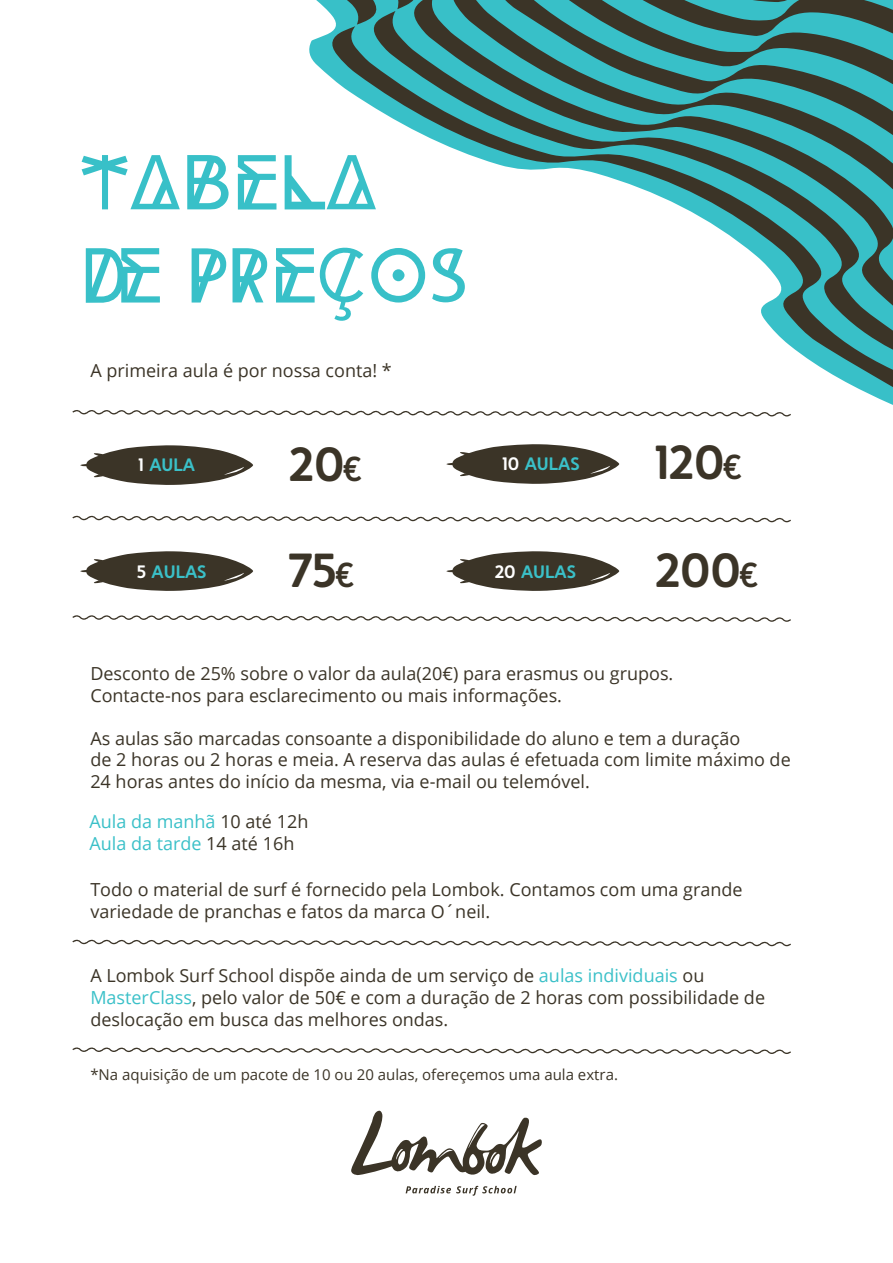
<style>
.page{position:relative;width:893px;height:1263px;background:#fff}
.page>*{position:absolute;margin:0;border:0;box-sizing:border-box;transform-origin:0 0}
.t1{font:77.55px/93px "High Tide";color:#38c0c8}
.t2{font:700 47.7px "High Tide";color:#3b3427}
.t3{font:18px/21.6px "Open Sans";color:#3b3427}
.t4{font:18px/21.6px "Open Sans";color:#3ac0c8}
.t5{font:700 18px "High Tide";color:#3ac0c8}
.t6{font:15px "Open Sans";color:#3b3427}
.s1{color:#fff}
.s2{font-size:34.5px}
.s3{color:#3b3427}
.s4{color:#3ac0c8}
</style>
<div class="page">
<svg style="left:309px;top:0;width:584px;height:405px"></svg>
<svg style="left:431px;top:0;width:462px;height:229px"></svg>
<svg style="left:476px;top:0;width:417px;height:163px;background:#39807f"></svg>
<svg style="left:534px;top:0;width:359px;height:111px;background:#397e7c"></svg>
<svg style="left:351px;top:1110px;width:191px;height:86px"></svg>
<svg style="left:80px;top:445px;width:173px;height:40px"></svg>
<svg style="left:446px;top:444px;width:173px;height:40px"></svg>
<svg style="left:80px;top:551px;width:173px;height:40px"></svg>
<svg style="left:446px;top:551px;width:173px;height:40px"></svg>
<svg style="left:72px;top:410px;width:719px;height:7px"></svg>
<svg style="left:72px;top:515px;width:719px;height:8px"></svg>
<svg style="left:72px;top:615px;width:719px;height:7px"></svg>
<svg style="left:72px;top:1047px;width:719px;height:7px"></svg>
<svg style="left:72px;top:939px;width:719px;height:8px"></svg>
<h1 class="t1" style="left:80px;top:136px;width:389px">TABELA<br>DE PREÇOS</h1>
<p class="t3" style="left:90px;top:359px;width:303px">A primeira aula é por nossa conta! *</p>
<p class="t5" style="left:139px;top:454px;width:58px"><span class="s1">1</span> AULA</p>
<h2 class="t2" style="left:289px;top:435px;width:75px">20<span class="s2">€</span></h2>
<p class="t5" style="left:503px;top:453px;width:79px"><span class="s1">10</span> AULAS</p>
<h2 class="t2" style="left:655px;top:434px;width:88px">120<span class="s2">€</span></h2>
<p class="t5" style="left:137px;top:561px;width:71px"><span class="s1">5</span> AULAS</p>
<h2 class="t2" style="left:289px;top:541px;width:67px">75<span class="s2">€</span></h2>
<p class="t5" style="left:495px;top:561px;width:83px"><span class="s1">20</span> AULAS</p>
<h2 class="t2" style="left:655px;top:541px;width:105px">200<span class="s2">€</span></h2>
<p class="t3" style="left:90px;top:662px;width:584px">Desconto de 25% sobre o valor da aula(20€) para erasmus ou grupos.<br>Contacte-nos para esclarecimento ou mais informações.</p>
<p class="t3" style="left:90px;top:727px;width:702px">As aulas são marcadas consoante a disponibilidade do aluno e tem a duração<br>de 2 horas ou 2 horas e meia. A reserva das aulas é efetuada com limite máximo de<br>24 horas antes do início da mesma, via e-mail ou telemóvel.</p>
<p class="t4" style="left:89px;top:810px;width:220px">Aula da manhã <span class="s3">10 até 12h<br></span>Aula da tarde <span class="s3">14 até 16h</span></p>
<p class="t3" style="left:90px;top:878px;width:654px">Todo o material de surf é fornecido pela Lombok. Contamos com uma grande variedade de pranchas e fatos da marca O´neil.</p>
<p class="t3" style="left:90px;top:965px;width:676px">A Lombok Surf School dispõe ainda de um serviço de <span class="s4">aulas individuais</span> ou<br><span class="s4">MasterClass</span>, pelo valor de 50€ e com a duração de 2 horas com possibilidade de deslocação em busca das melhores ondas.</p>
<p class="t6" style="left:90px;top:1064px;width:529px">*Na aquisição de um pacote de 10 ou 20 aulas, ofereçemos uma aula extra.</p>
</div>
